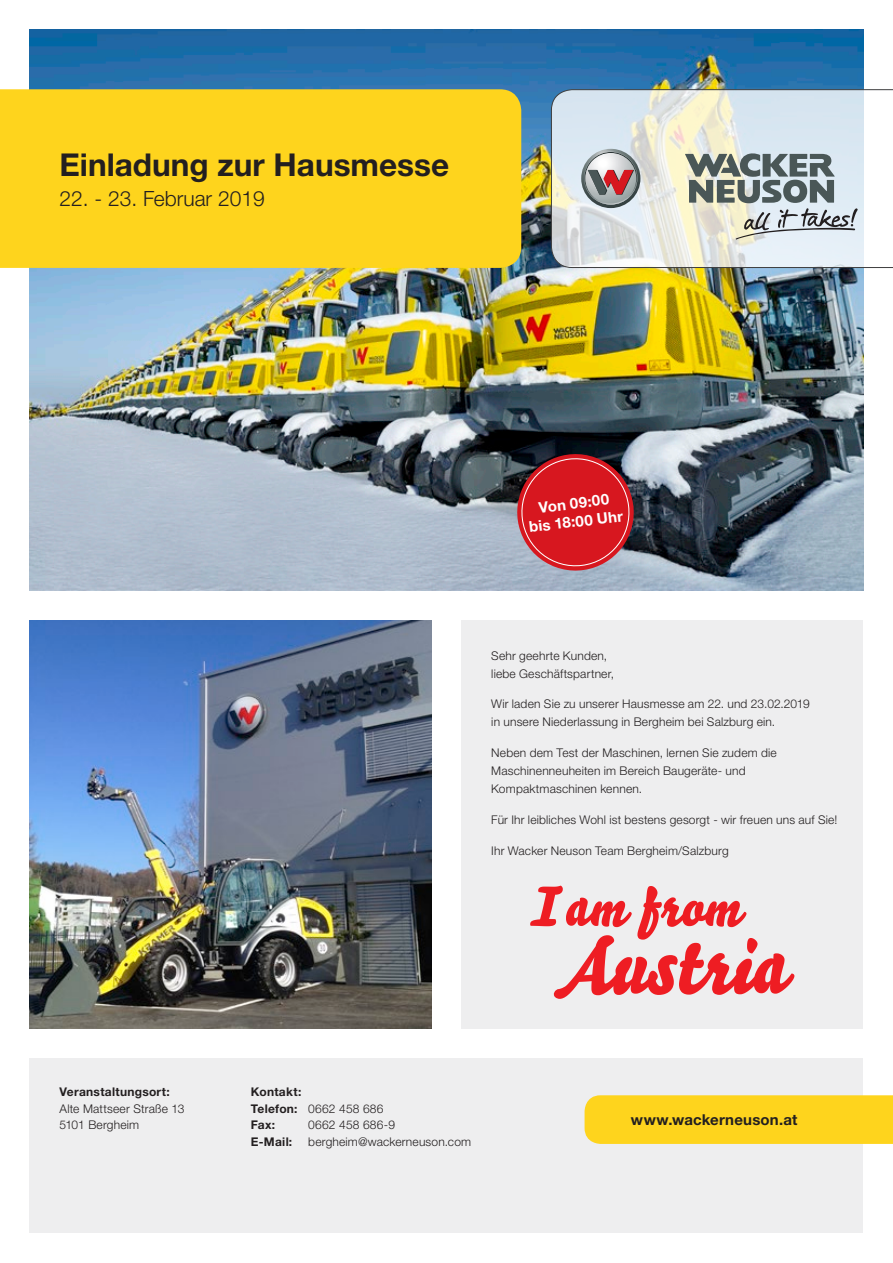
<style>
.page{position:relative;width:893px;height:1263px;background:#fff}
.page>*{position:absolute;margin:0;border:0;box-sizing:border-box;transform-origin:0 0}
.t1{font:700 31.5px "Helvetica Neue LTW1 G";color:#231f20}
.t2{font:300 21px "Helvetica Neue LTW1 G";color:#231f20}
.t3{font:700 15px/18px "Helvetica Neue LTW1 G";color:#fff;text-align:center}
.t4{font:700 15px "Helvetica Neue LTW1 G";letter-spacing:.015em;color:#231f20}
.t5{font:300 12px/18px "Helvetica Neue LTW1 G";letter-spacing:.015em;color:#231f20}
.t6{font:700 12px/16.5px "Helvetica Neue LTW1 G";letter-spacing:.025em;color:#231f20}
.s1{font-weight:300}
</style>
<div class="page">
<img style="left:30px;top:30px;width:833px;height:560px">
<div style="left:461px;top:620px;width:402px;height:409px;background:#eeeeef"></div>
<img style="left:30px;top:620px;width:402px;height:409px">
<div style="left:0;top:89px;width:521px;height:179px;background:#fed41d"></div>
<svg style="left:551px;top:89px;width:342px;height:179px"></svg>
<svg style="left:580px;top:149px;width:61px;height:59px;background:#b0a2a5"></svg>
<svg style="left:685px;top:153px;width:173px;height:86px;background:#aeb6b3"></svg>
<div style="left:30px;top:1058px;width:833px;height:175px;background:#eeeeef"></div>
<div style="left:585px;top:1095px;width:308px;height:49px;background:#fed41d"></div>
<svg style="left:510px;top:447px;width:131px;height:131px;background:#ad3e48"></svg>
<svg style="left:530px;top:885px;width:264px;height:114px"></svg>
<h1 class="t1" style="left:60px;top:145px;width:391px">Einladung zur Hausmesse</h1>
<h2 class="t2" style="left:60px;top:185px;width:207px">22. - 23. Februar 2019</h2>
<p class="t3" style="left:526px;top:500px;width:96px;rotate:-7deg">Von 09:00 bis 18:00 Uhr</p>
<p class="t5" style="left:491px;top:646px;width:124px">Sehr geehrte Kunden, liebe Geschäftspartner,</p>
<p class="t5" style="left:491px;top:695px;width:320px">Wir laden Sie zu unserer Hausmesse am 22. und 23.02.2019 in unsere Niederlassung in Bergheim bei Salzburg ein.</p>
<p class="t5" style="left:491px;top:744px;width:287px">Neben dem Test der Maschinen, lernen Sie zudem die<br>Maschinenneuheiten im Bereich Baugeräte- und<br>Kompaktmaschinen kennen.</p>
<p class="t5" style="left:491px;top:810px;width:348px">Für Ihr leibliches Wohl ist bestens gesorgt - wir freuen uns auf Sie!</p>
<p class="t5" style="left:491px;top:841px;width:239px">Ihr Wacker Neuson Team Bergheim/Salzburg</p>
<p class="t6" style="left:60px;top:1084px;width:112px">Veranstaltungsort:</p>
<p class="t5" style="left:60px;top:1100px;width:126px;line-height:16.5px">Alte Mattseer Straße 13<br>5101 Bergheim</p>
<p class="t6" style="left:251px;top:1084px;width:134px">Kontakt:<br>Telefon: <span class="s1">0662 458 686<br></span>Fax:</p>
<p class="t5" style="left:308px;top:1116px;width:88px">0662 458 686-9</p>
<p class="t6" style="left:251px;top:1133px;width:43px">E-Mail:</p>
<p class="t5" style="left:308px;top:1133px;width:164px">bergheim@wackerneuson.com</p>
<p class="t4" style="left:631px;top:1110px;width:168px">www.wackerneuson.at</p>
</div>
